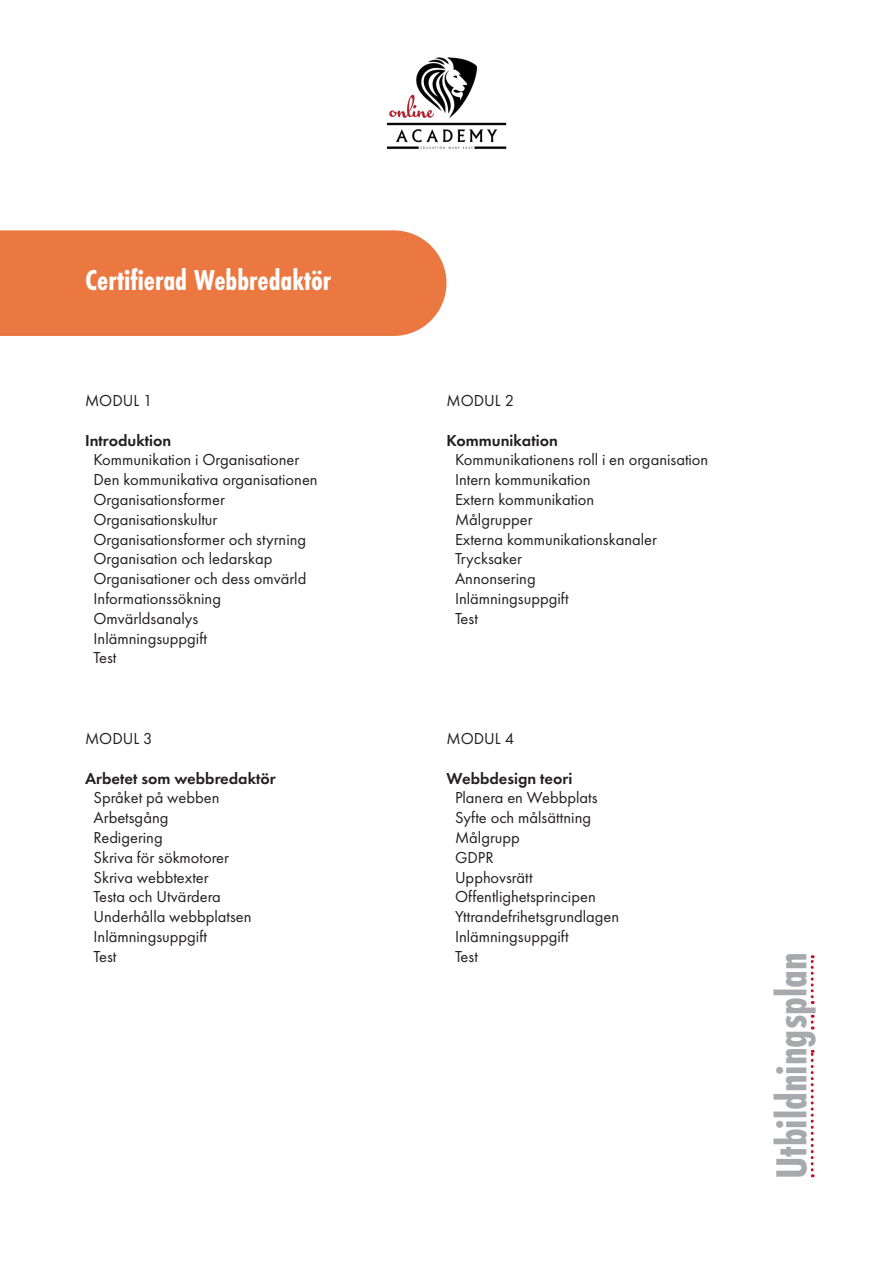
<style>
.page{position:relative;width:893px;height:1263px;background:#fff}
.page>*{position:absolute;margin:0;border:0;box-sizing:border-box;transform-origin:0 0}
.t1{font:700 45px "Futura PT Cond";color:#a8a9ad}
.t2{font:700 30px "Futura PT Cond";color:#fff}
.t3{font:16.5px "Futura PT";color:#231f20}
.t4{font:600 16.5px "Futura PT";color:#231f20}
</style>
<div class="page">
<div style="left:0;top:230px;width:446px;height:106px;background:#eb7741"></div>
<img style="left:386px;top:57px;width:121px;height:93px">
<svg style="left:811px;top:1050px;width:3px;height:127px"></svg>
<svg style="left:811px;top:955px;width:3px;height:49px"></svg>
<svg style="left:811px;top:1015px;width:3px;height:14px"></svg>
<p class="t2" style="left:85px;top:262px;width:248px">Certifierad Webbredaktör</p>
<p class="t3" style="left:85px;top:391px;width:69px">MODUL 1</p>
<p class="t4" style="left:85px;top:430px;width:88px">Introduktion</p>
<p class="t3" style="left:94px;top:450px;width:207px">Kommunikation i Organisationer</p>
<p class="t3" style="left:94px;top:470px;width:226px">Den kommunikativa organisationen</p>
<p class="t3" style="left:94px;top:490px;width:133px">Organisationsformer</p>
<p class="t3" style="left:94px;top:509px;width:125px">Organisationskultur</p>
<p class="t3" style="left:94px;top:529px;width:214px">Organisationsformer och styrning</p>
<p class="t3" style="left:94px;top:549px;width:180px">Organisation och ledarskap</p>
<p class="t3" style="left:94px;top:569px;width:214px">Organisationer och dess omvärld</p>
<p class="t3" style="left:94px;top:589px;width:129px">Informationssökning</p>
<p class="t3" style="left:94px;top:608px;width:106px">Omvärldsanalys</p>
<p class="t3" style="left:94px;top:628px;width:115px">Inlämningsuppgift</p>
<p class="t3" style="left:94px;top:648px;width:24px">Test</p>
<p class="t3" style="left:85px;top:729px;width:69px">MODUL 3</p>
<p class="t4" style="left:85px;top:768px;width:192px">Arbetet som webbredaktör</p>
<p class="t3" style="left:94px;top:788px;width:127px">Språket på webben</p>
<p class="t3" style="left:94px;top:808px;width:76px">Arbetsgång</p>
<p class="t3" style="left:94px;top:828px;width:71px">Redigering</p>
<p class="t3" style="left:94px;top:847px;width:137px">Skriva för sökmotorer</p>
<p class="t3" style="left:94px;top:867px;width:117px">Skriva webbtexter</p>
<p class="t3" style="left:94px;top:887px;width:129px">Testa och Utvärdera</p>
<p class="t3" style="left:94px;top:907px;width:160px">Underhålla webbplatsen</p>
<p class="t3" style="left:94px;top:927px;width:115px">Inlämningsuppgift</p>
<p class="t3" style="left:94px;top:946px;width:24px">Test</p>
<p class="t3" style="left:446px;top:391px;width:69px">MODUL 2</p>
<p class="t4" style="left:446px;top:430px;width:113px">Kommunikation</p>
<p class="t3" style="left:455px;top:450px;width:255px">Kommunikationens roll i en organisation</p>
<p class="t3" style="left:455px;top:470px;width:137px">Intern kommunikation</p>
<p class="t3" style="left:455px;top:490px;width:141px">Extern kommunikation</p>
<p class="t3" style="left:455px;top:509px;width:79px">Målgrupper</p>
<p class="t3" style="left:455px;top:529px;width:204px">Externa kommunikationskanaler</p>
<p class="t3" style="left:455px;top:549px;width:69px">Trycksaker</p>
<p class="t3" style="left:455px;top:569px;width:82px">Annonsering</p>
<p class="t3" style="left:455px;top:589px;width:115px">Inlämningsuppgift</p>
<p class="t3" style="left:455px;top:608px;width:24px">Test</p>
<p class="t3" style="left:446px;top:729px;width:69px">MODUL 4</p>
<p class="t4" style="left:446px;top:768px;width:127px">Webbdesign teori</p>
<p class="t3" style="left:455px;top:788px;width:144px">Planera en Webbplats</p>
<p class="t3" style="left:455px;top:808px;width:138px">Syfte och målsättning</p>
<p class="t3" style="left:455px;top:828px;width:66px">Målgrupp</p>
<p class="t3" style="left:455px;top:847px;width:40px">GDPR</p>
<p class="t3" style="left:455px;top:867px;width:79px">Upphovsrätt</p>
<p class="t3" style="left:455px;top:887px;width:142px">Offentlighetsprincipen</p>
<p class="t3" style="left:455px;top:907px;width:166px">Yttrandefrihetsgrundlagen</p>
<p class="t3" style="left:455px;top:927px;width:115px">Inlämningsuppgift</p>
<p class="t3" style="left:455px;top:946px;width:24px">Test</p>
<p class="t1" style="left:765px;top:1179px;width:228px;rotate:-90deg">Utbildningsplan</p>
</div>
